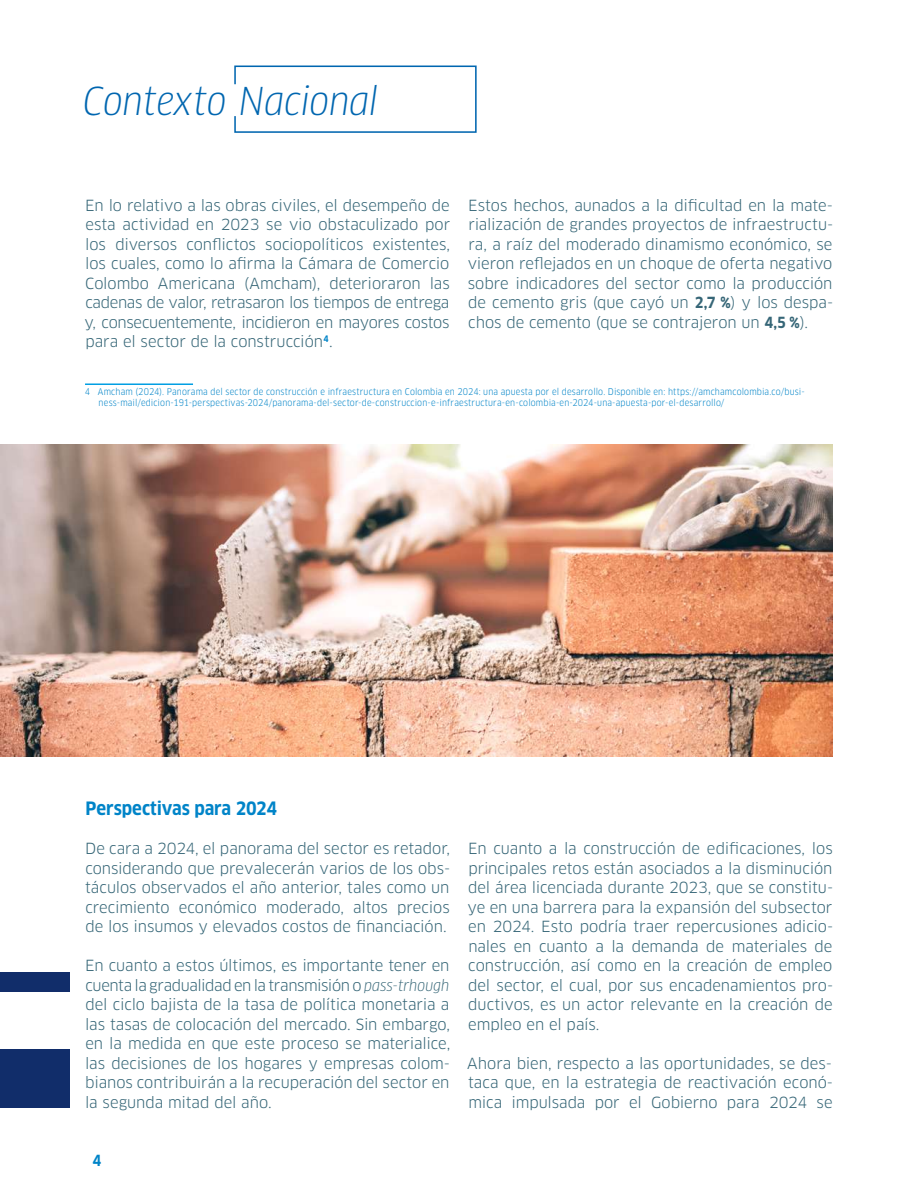
<style>
.page{position:relative;width:918px;height:1188px;background:#fff}
.page>*{position:absolute;margin:0;border:0;box-sizing:border-box;transform-origin:0 0}
.t1{font:italic 37.5px "Clan Pro Narr";color:#0066b0}
.t2{font:700 18px "Clan Pro Narr";letter-spacing:-.005em;color:#0084c8}
.t3{font:15px/19.5px "Clan Pro";letter-spacing:-.005em;color:#366677;text-align:justify}
.t4{font:700 15px "Clan Pro Narr";color:#0084c8}
.t5{font:9px/10.8px "Clan Pro Narr";letter-spacing:.015em;color:#0084c8}
.s1{font-family:"Clan Pro Narr";font-weight:700}
.s2{font-family:"Clan Pro Narr";font-style:italic}
</style>
<div class="page">
<hr style="left:85px;top:383px;width:108px;height:2px;background:#009fe3">
<img style="left:0;top:445px;width:833px;height:312px">
<div style="left:0;top:1049px;width:70px;height:59px;background:#112d6a"></div>
<div style="left:0;top:972px;width:70px;height:20px;background:#112d6a"></div>
<svg style="left:234px;top:65px;width:243px;height:68px"></svg>
<h1 class="t1" style="left:83px;top:79px;width:296px">Contexto Nacional</h1>
<p class="t3" style="left:84px;top:196px;width:367px">En lo relativo a las obras civiles, el desempeño de esta actividad en 2023 se vio obstaculizado por los diversos conflictos sociopolíticos existentes, los cuales, como lo afirma la Cámara de Comercio Colombo Americana (Amcham), deterioraron las cadenas de valor, retrasaron los tiempos de entrega y, consecuentemente, incidieron en mayores costos para el sector de la construcción<sup>4</sup>.</p>
<p class="t5" style="left:99px;top:386px;width:708px;text-indent:-14px">4 Amcham (2024). Panorama del sector de construcción e infraestructura en Colombia en 2024: una apuesta por el desarrollo. Disponible en: https://amchamcolombia.co/busi&shy;ness-mail/edicion-191-perspectivas-2024/panorama-del-sector-de-construccion-e-infraestructura-en-colombia-en-2024-una-apuesta-por-el-desarrollo/</p>
<p class="t3" style="left:468px;top:196px;width:367px">Estos hechos, aunados a la dificultad en la mate&shy;rialización de grandes proyectos de infraestructu&shy;ra, a raíz del moderado dinamismo económico, se vieron reflejados en un choque de oferta negativo sobre indicadores del sector como la producción de cemento gris (que cayó un <span class="s1">2,7 %</span>) y los despa&shy;chos de cemento (que se contrajeron un <span class="s1">4,5 %</span>).</p>
<p class="t2" style="left:86px;top:798px;width:193px">Perspectivas para 2024</p>
<p class="t3" style="left:85px;top:839px;width:367px">De cara a 2024, el panorama del sector es retador, considerando que prevalecerán varios de los obs&shy;táculos observados el año anterior, tales como un crecimiento económico moderado, altos precios de los insumos y elevados costos de financiación.</p>
<p class="t3" style="left:85px;top:956px;width:367px">En cuanto a estos últimos, es importante tener en cuenta la gradualidad en la transmisión o <span class="s2">pass-trhough </span>del ciclo bajista de la tasa de política monetaria a las tasas de colocación del mercado. Sin embargo, en la medida en que este proceso se materialice, las decisiones de los hogares y empresas colom&shy;bianos contribuirán a la recuperación del sector en la segunda mitad del año.</p>
<p class="t4" style="left:93px;top:1152px;width:10px">4</p>
<p class="t3" style="left:467px;top:839px;width:367px">En cuanto a la construcción de edificaciones, los principales retos están asociados a la disminución del área licenciada durante 2023, que se constitu&shy;ye en una barrera para la expansión del subsector en 2024. Esto podría traer repercusiones adicio&shy;nales en cuanto a la demanda de materiales de construcción, así como en la creación de empleo del sector, el cual, por sus encadenamientos pro&shy;ductivos, es un actor relevante en la creación de empleo en el país.</p>
<p class="t3" style="left:467px;top:1054px;width:367px">Ahora bien, respecto a las oportunidades, se des&shy;taca que, en la estrategia de reactivación econó&shy;mica impulsada por el Gobierno para 2024 se</p>
</div>
